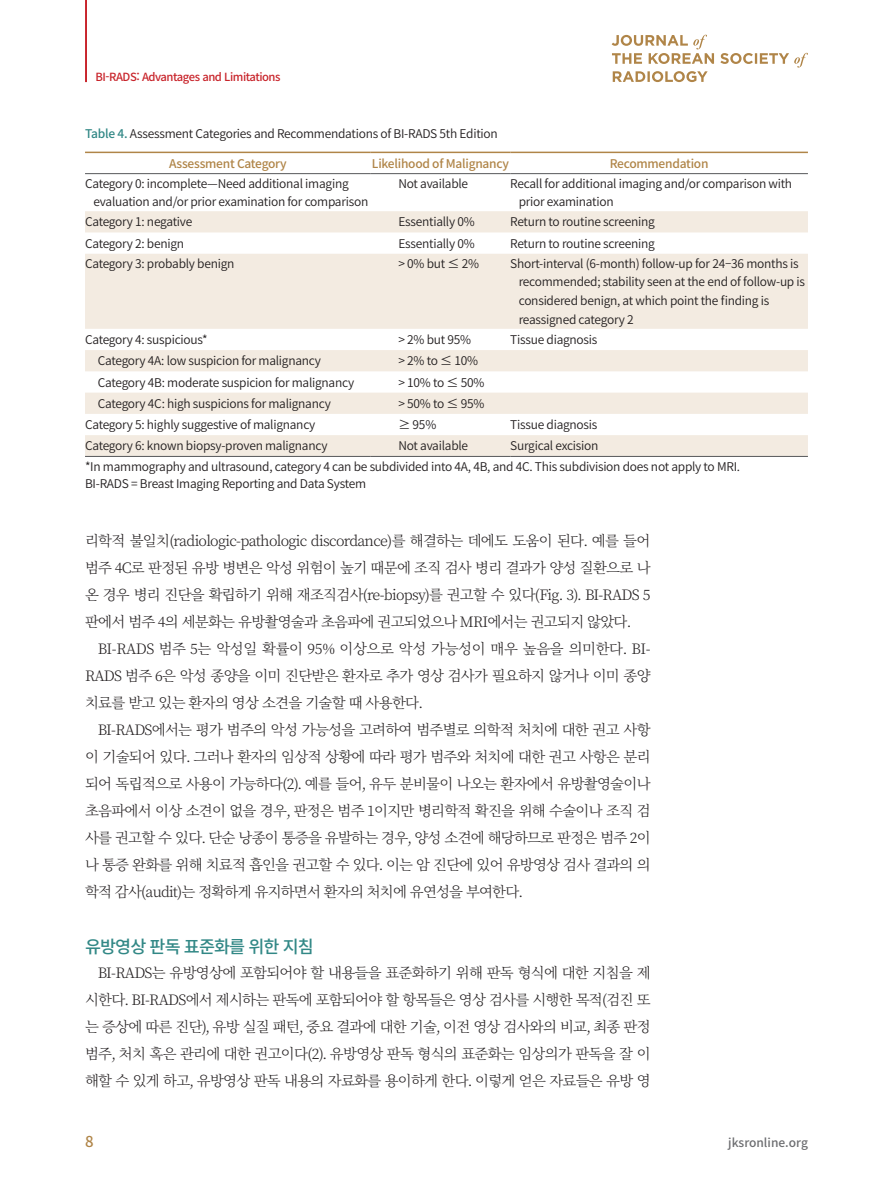
<style>
.page{position:relative;width:893px;height:1191px;background:#fff}
.page>*{position:absolute;margin:0;border:0;box-sizing:border-box;transform-origin:0 0}
.소제목1{font:500 17.4px "Noto Sans CJ Kkr";letter-spacing:-.05em;color:#328886}
.t1{font:500 15px "Noto Sans CJ Kkr";color:#b08548}
.본문{font:300 14.4px/27px "Noto Serif CJ Kkr";letter-spacing:-.05em;color:#231f20;text-align:justify}
.표본문{font:600 12px/18.8px "Noto Sans CJ Kkr";letter-spacing:-.02em;color:#231f20}
.표설명{font:600 12px "Noto Sans CJ Kkr";letter-spacing:-.02em;color:#231f20}
.표제목{font:600 12px "Noto Sans CJ Kkr";letter-spacing:-.02em;color:#231f20}
.표본문-2{font:500 12px "Noto Sans CJ Kkr";letter-spacing:-.02em;color:#b08548}
.t2{font:500 12px "Noto Sans CJ Kkr";color:#6c6d70}
.t3{font:500 11.25px "Noto Sans CJ Kkr";letter-spacing:-.04em;color:#c8242b}
.s1{font-weight:500;color:#328886}
</style>
<div class="page">
<hr style="left:85px;top:0;width:2px;height:82px;background:#c8242b">
<svg style="left:612px;top:35px;width:196px;height:47px"></svg>
<svg style="left:85px;top:211px;width:723px;height:245px;fill:#f3ebe1"></svg>
<hr style="left:85px;top:456px;width:286px;height:1px;background:#57585a">
<hr style="left:371px;top:456px;width:139px;height:1px;background:#57585a">
<hr style="left:510px;top:456px;width:298px;height:1px;background:#57585a">
<hr style="left:85px;top:152px;width:286px;height:1px;background:#b08548">
<hr style="left:371px;top:152px;width:139px;height:1px;background:#b08548">
<hr style="left:510px;top:152px;width:298px;height:1px;background:#b08548">
<hr style="left:85px;top:173px;width:286px;height:1px;background:#57585a">
<hr style="left:371px;top:173px;width:139px;height:1px;background:#57585a">
<hr style="left:510px;top:173px;width:298px;height:1px;background:#57585a">
<p class="t3" style="left:96px;top:70px;width:187px">BI-RADS: Advantages and Limitations</p>
<p class="표제목" style="left:85px;top:127px;width:414px"><span class="s1">Table 4.</span> Assessment Categories and Recommendations of BI-RADS 5th Edition</p>
<p class="표본문-2" style="left:169px;top:157px;width:119px">Assessment Category</p>
<p class="표본문-2" style="left:372px;top:157px;width:139px">Likelihood of Malignancy</p>
<p class="표본문-2" style="left:610px;top:157px;width:100px">Recommendation</p>
<p class="표본문" style="left:94px;top:174px;width:276px;text-indent:-9px">Category 0: incomplete—Need additional imaging evaluation and/or prior examination for comparison</p>
<p class="표본문" style="left:398px;top:174px;width:71px">Not available</p>
<p class="표본문" style="left:519px;top:174px;width:275px;text-indent:-9px">Recall for additional imaging and/or comparison with prior examination</p>
<p class="표본문" style="left:85px;top:213px;width:109px">Category 1: negative</p>
<p class="표본문" style="left:398px;top:213px;width:78px">Essentially 0%</p>
<p class="표본문" style="left:510px;top:213px;width:146px">Return to routine screening</p>
<p class="표본문" style="left:85px;top:234px;width:101px">Category 2: benign</p>
<p class="표본문" style="left:398px;top:234px;width:78px">Essentially 0%</p>
<p class="표본문" style="left:510px;top:234px;width:146px">Return to routine screening</p>
<p class="표본문" style="left:85px;top:254px;width:151px">Category 3: probably benign</p>
<p class="표본문" style="left:398px;top:254px;width:82px">&gt; 0% but ≤ 2%</p>
<p class="표본문" style="left:519px;top:254px;width:288px;text-indent:-9px">Short-interval (6-month) follow-up for 24–36 months is recommended; stability seen at the end of follow-up is considered benign, at which point the finding is reassigned category 2</p>
<p class="표본문" style="left:85px;top:330px;width:124px">Category 4: suspicious*</p>
<p class="표본문" style="left:398px;top:330px;width:74px">&gt; 2% but 95%</p>
<p class="표본문" style="left:510px;top:330px;width:89px">Tissue diagnosis</p>
<p class="표본문" style="left:98px;top:352px;width:225px">Category 4A: low suspicion for malignancy</p>
<p class="표본문" style="left:398px;top:352px;width:81px">&gt; 2% to ≤ 10%</p>
<p class="표본문" style="left:98px;top:373px;width:258px">Category 4B: moderate suspicion for malignancy</p>
<p class="표본문" style="left:398px;top:373px;width:87px">&gt; 10% to ≤ 50%</p>
<p class="표본문" style="left:98px;top:394px;width:234px">Category 4C: high suspicions for malignancy</p>
<p class="표본문" style="left:398px;top:394px;width:87px">&gt; 50% to ≤ 95%</p>
<p class="표본문" style="left:85px;top:415px;width:232px">Category 5: highly suggestive of malignancy</p>
<p class="표본문" style="left:398px;top:415px;width:39px">≥ 95%</p>
<p class="표본문" style="left:510px;top:415px;width:89px">Tissue diagnosis</p>
<p class="표본문" style="left:85px;top:437px;width:244px">Category 6: known biopsy-proven malignancy</p>
<p class="표본문" style="left:398px;top:437px;width:71px">Not available</p>
<p class="표본문" style="left:510px;top:437px;width:90px">Surgical excision</p>
<p class="표설명" style="left:85px;top:460px;width:657px">*In mammography and ultrasound, category 4 can be subdivided into 4A, 4B, and 4C. This subdivision does not apply to MRI.</p>
<p class="표설명" style="left:85px;top:476px;width:283px">BI-RADS = Breast Imaging Reporting and Data System</p>
<p class="본문" style="left:85px;top:527px;width:567px">리학적 불일치(radiologic-pathologic discordance)를 해결하는 데에도 도움이 된다. 예를 들어 범주 4C로 판정된 유방 병변은 악성 위험이 높기 때문에 조직 검사 병리 결과가 양성 질환으로 나 온 경우 병리 진단을 확립하기 위해 재조직검사(re-biopsy)를 권고할 수 있다(Fig. 3). BI-RADS 5 판에서 범주 4의 세분화는 유방촬영술과 초음파에 권고되었으나 MRI에서는 권고되지 않았다.</p>
<p class="본문" style="left:85px;top:635px;width:567px;text-indent:13px">BI-RADS 범주 5는 악성일 확률이 95% 이상으로 악성 가능성이 매우 높음을 의미한다. BI-RADS 범주 6은 악성 종양을 이미 진단받은 환자로 추가 영상 검사가 필요하지 않거나 이미 종양 치료를 받고 있는 환자의 영상 소견을 기술할 때 사용한다.</p>
<p class="본문" style="left:85px;top:716px;width:567px;text-indent:13px">BI-RADS에서는 평가 범주의 악성 가능성을 고려하여 범주별로 의학적 처치에 대한 권고 사항 이 기술되어 있다. 그러나 환자의 임상적 상황에 따라 평가 범주와 처치에 대한 권고 사항은 분리 되어 독립적으로 사용이 가능하다(2). 예를 들어, 유두 분비물이 나오는 환자에서 유방촬영술이나 초음파에서 이상 소견이 없을 경우, 판정은 범주 1이지만 병리학적 확진을 위해 수술이나 조직 검 사를 권고할 수 있다. 단순 낭종이 통증을 유발하는 경우, 양성 소견에 해당하므로 판정은 범주 2이 나 통증 완화를 위해 치료적 흡인을 권고할 수 있다. 이는 암 진단에 있어 유방영상 검사 결과의 의 학적 감사(audit)는 정확하게 유지하면서 환자의 처치에 유연성을 부여한다.</p>
<p class="소제목1" style="left:85px;top:937px;width:230px">유방영상 판독 표준화를 위한 지침</p>
<p class="본문" style="left:85px;top:959px;width:567px;text-indent:13px">BI-RADS는 유방영상에 포함되어야 할 내용들을 표준화하기 위해 판독 형식에 대한 지침을 제 시한다. BI-RADS에서 제시하는 판독에 포함되어야 할 항목들은 영상 검사를 시행한 목적(검진 또 는 증상에 따른 진단), 유방 실질 패턴, 중요 결과에 대한 기술, 이전 영상 검사와의 비교, 최종 판정 범주, 처치 혹은 관리에 대한 권고이다(2). 유방영상 판독 형식의 표준화는 임상의가 판독을 잘 이 해할 수 있게 하고, 유방영상 판독 내용의 자료화를 용이하게 한다. 이렇게 얻은 자료들은 유방 영</p>
<p class="t1" style="left:85px;top:1132px;width:10px">8</p>
<p class="t2" style="left:728px;top:1135px;width:81px">jksronline.org</p>
</div>
